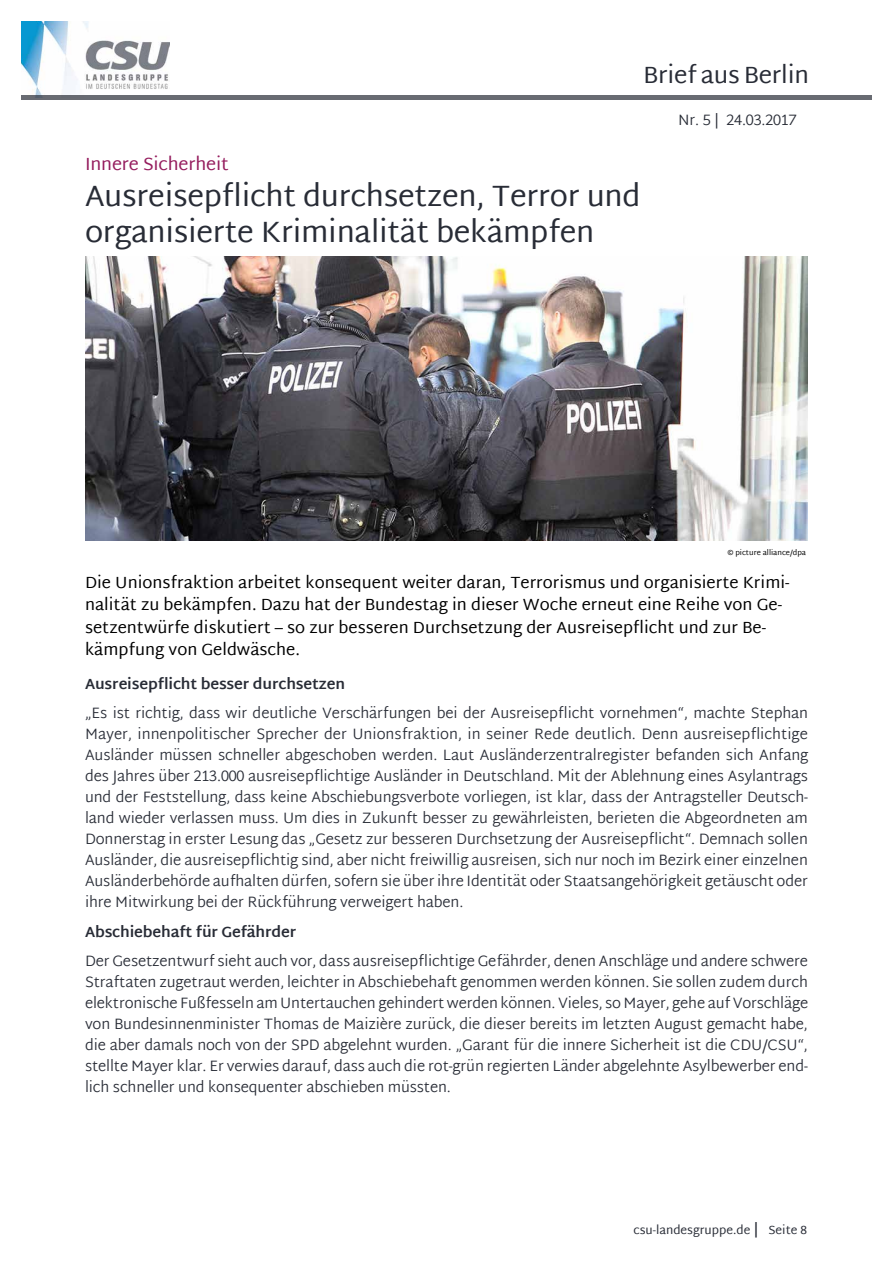
<style>
.page{position:relative;width:893px;height:1263px;background:#fff}
.page>*{position:absolute;margin:0;border:0;box-sizing:border-box;transform-origin:0 0}
._03_BaB_Ü_Fett_Artik{font:30px/36px "Martel Sans";letter-spacing:-.01em;color:#282c36}
.t1{font:24px "Martel Sans";letter-spacing:-.01em;color:#282c36}
._03_BaB_Ü_Beere_Arti{font:18px "Martel Sans";letter-spacing:-.01em;color:#951d5e}
._03_BaB_Teaser{font:16.5px/22.5px "Martel Sans";color:#000}
._04_BaB_Fließtext{font:300 15px/21px "Martel Sans";letter-spacing:-.01em;color:#282c36;text-align:justify}
._04_BaB_Fließtext-2{font:700 15px "Martel Sans";letter-spacing:-.01em;color:#282c36}
.t2{font:12px "Martel Sans";color:#282c36}
._13_BaB_Rechtevermer{font:7.5px "Martel Sans";color:#000}
.s1{font-size:15px}
</style>
<div class="page">
<img style="left:21px;top:21px;width:149px;height:75px">
<hr style="left:21px;top:96px;width:851px;height:4px;background:#686b72">
<img style="left:85px;top:256px;width:723px;height:285px">
<h2 class="t1" style="left:643px;top:61px;width:167px">Brief aus Berlin</h2>
<p class="_03_BaB_Ü_Beere_Arti" style="left:85px;top:153px;width:145px">Innere Sicherheit</p>
<p class="_03_BaB_Ü_Fett_Artik" style="left:85px;top:177px;width:557px">Ausreisepflicht durchsetzen, Terror und organisierte Kriminalität bekämpfen</p>
<p class="_04_BaB_Fließtext" style="left:678px;top:110px;width:120px">Nr. 5 | 24.03.2017</p>
<p class="_13_BaB_Rechtevermer" style="left:727px;top:548px;width:80px">© picture alliance/dpa</p>
<p class="_03_BaB_Teaser" style="left:85px;top:571px;width:705px">Die Unionsfraktion arbeitet konsequent weiter daran, Terrorismus und organisierte Krimi&shy;nalität zu bekämpfen. Dazu hat der Bundestag in dieser Woche erneut eine Reihe von Ge&shy;setzentwürfe diskutiert – so zur besseren Durchsetzung der Ausreisepflicht und zur Be&shy;kämpfung von Geldwäsche.</p>
<p class="_04_BaB_Fließtext-2" style="left:85px;top:675px;width:262px">Ausreisepflicht besser durchsetzen</p>
<p class="_04_BaB_Fließtext" style="left:85px;top:704px;width:725px">„Es ist richtig, dass wir deutliche Verschärfungen bei der Ausreisepflicht vornehmen“, machte Stephan Mayer, innenpolitischer Sprecher der Unionsfraktion, in seiner Rede deutlich. Denn ausreisepflichtige Ausländer müssen schneller abgeschoben werden. Laut Ausländerzentralregister befanden sich Anfang des Jahres über 213.000 ausreisepflichtige Ausländer in Deutschland. Mit der Ablehnung eines Asylantrags und der Feststellung, dass keine Abschiebungsverbote vorliegen, ist klar, dass der Antragsteller Deutsch&shy;land wieder verlassen muss. Um dies in Zukunft besser zu gewährleisten, berieten die Abgeordneten am Donnerstag in erster Lesung das „Gesetz zur besseren Durchsetzung der Ausreisepflicht“. Demnach sollen Ausländer, die ausreisepflichtig sind, aber nicht freiwillig ausreisen, sich nur noch im Bezirk einer einzelnen Ausländerbehörde aufhalten dürfen, sofern sie über ihre Identität oder Staatsangehörigkeit getäuscht oder ihre Mitwirkung bei der Rückführung verweigert haben.</p>
<p class="_04_BaB_Fließtext-2" style="left:85px;top:923px;width:213px">Abschiebehaft für Gefährder</p>
<p class="_04_BaB_Fließtext" style="left:85px;top:952px;width:725px">Der Gesetzentwurf sieht auch vor, dass ausreisepflichtige Gefährder, denen Anschläge und andere schwere Straftaten zugetraut werden, leichter in Abschiebehaft genommen werden können. Sie sollen zudem durch elektronische Fußfesseln am Untertauchen gehindert werden können. Vieles, so Mayer, gehe auf Vorschläge von Bundesinnenminister Thomas de Maizière zurück, die dieser bereits im letzten August gemacht habe, die aber damals noch von der SPD abgelehnt wurden. „Garant für die innere Sicherheit ist die CDU/CSU“, stellte Mayer klar. Er verwies darauf, dass auch die rot-grün regierten Länder abgelehnte Asylbewerber end&shy;lich schneller und konsequenter abschieben müssten.</p>
<p class="t2" style="left:633px;top:1223px;width:175px">csu-landesgruppe.de <span class="s1">|</span> Seite 8</p>
</div>
